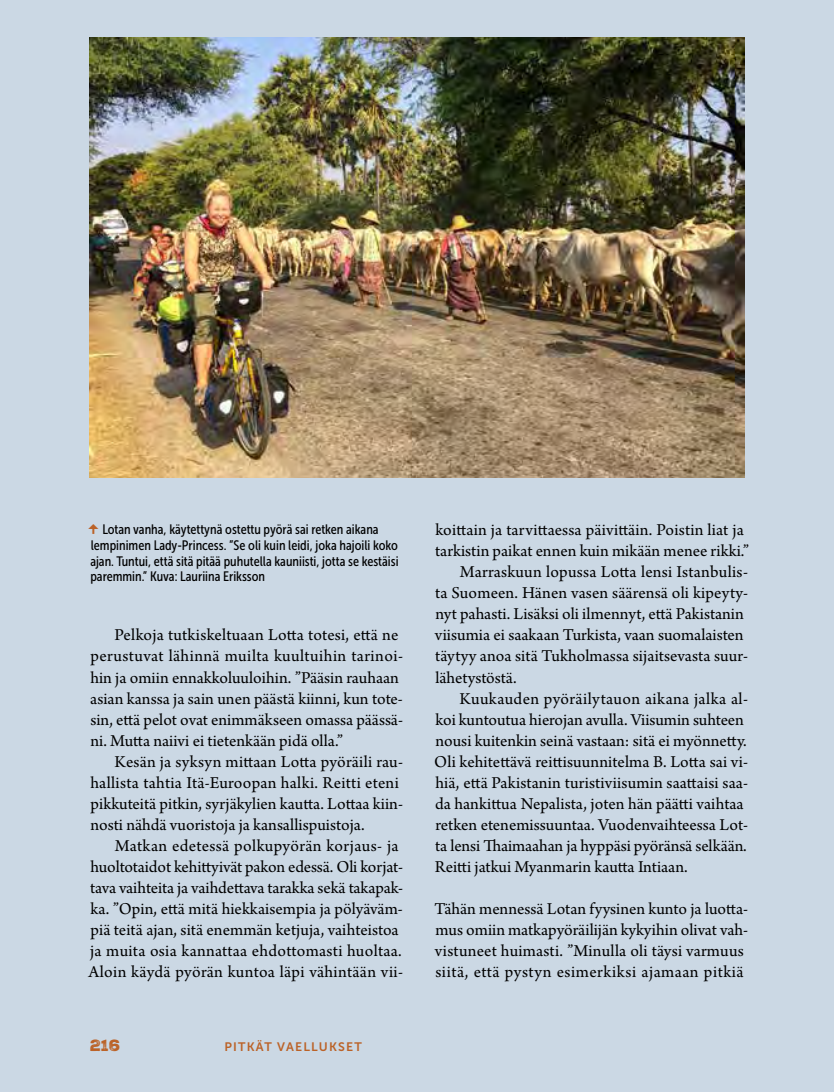
<style>
.page{position:relative;width:834px;height:1092px;background:#fff}
.page>*{position:absolute;margin:0;border:0;box-sizing:border-box;transform-origin:0 0}
.t1{font:17.5px/21px "Arno Pro";color:#000}
.t2{font:17.5px "Arno Pro";letter-spacing:.02em;color:#000}
.t3{font:15.75px "Nexa Rust Sans Black 2";color:#bb6227}
.t4{font:13.65px/15.8px "Museo Sans Cond 500";color:#000}
.t5{font:12.25px "Museo Sans 700";letter-spacing:.1em;color:#bb6227}
</style>
<div class="page">
<div style="left:0;top:0;width:833px;height:1091px;background:#cbd8e4"></div>
<img style="left:89px;top:37px;width:655px;height:440px">
<p class="t4" style="left:90px;top:521px;width:309px;text-indent:12px">Lotan vanha, käytettynä ostettu pyörä sai retken aikana lempinimen Lady-Princess. ”Se oli kuin leidi, joka hajoili koko ajan. Tuntui, että sitä pitää puhutella kauniisti, jotta se kestäisi paremmin.” Kuva: Lauriina Eriksson</p>
<p class="t1" style="left:90px;top:625px;width:314px;text-indent:24px">Pelkoja tutkiskeltuaan Lotta totesi, että ne perustuvat lähinnä muilta kuultuihin tarinoi&shy;hin ja omiin ennakkoluuloihin. ”Pääsin rauhaan asian kanssa ja sain unen päästä kiinni, kun tote&shy;sin, että pelot ovat enimmäkseen omassa päässä&shy;ni. Mutta naiivi ei tietenkään pidä olla.”</p>
<p class="t1" style="left:90px;top:751px;width:314px;text-indent:24px">Kesän ja syksyn mittaan Lotta pyöräili rau&shy;hallista tahtia Itä-Euroopan halki. Reitti eteni pikkuteitä pitkin, syrjäkylien kautta. Lottaa kiin&shy;nosti nähdä vuoristoja ja kansallispuistoja.</p>
<p class="t1" style="left:89px;top:835px;width:316px;text-indent:26px">Matkan edetessä polkupyörän korjaus- ja huoltotaidot kehittyivät pakon edessä. Oli korjat&shy;tava vaihteita ja vaihdettava tarakka sekä takapak&shy;ka. ”Opin, että mitä hiekkaisempia ja pölyäväm&shy;piä teitä ajan, sitä enemmän ketjuja, vaihteistoa ja muita osia kannattaa ehdottomasti huoltaa.<br>Aloin käydä pyörän kuntoa läpi vähintään vii-</p>
<p class="t3" style="left:90px;top:1034px;width:32px">216</p>
<p class="t5" style="left:224px;top:1039px;width:139px">PITKÄT VAELLUKSET</p>
<p class="t1" style="left:435px;top:520px;width:310px">koittain ja tarvittaessa päivittäin. Poistin liat ja</p>
<p class="t1" style="left:435px;top:541px;width:315px">tarkistin paikat ennen kuin mikään menee rikki.”</p>
<p class="t1" style="left:459px;top:562px;width:290px">Marraskuun lopussa Lotta lensi Istanbulis-</p>
<p class="t1" style="left:435px;top:583px;width:314px">ta Suomeen. Hänen vasen säärensä oli kipeyty-</p>
<p class="t1" style="left:435px;top:604px;width:310px">nyt pahasti. Lisäksi oli ilmennyt, että Pakistanin</p>
<p class="t1" style="left:435px;top:625px;width:310px">viisumia ei saakaan Turkista, vaan suomalaisten</p>
<p class="t1" style="left:435px;top:646px;width:314px">täytyy anoa sitä Tukholmassa sijaitsevasta suur-</p>
<p class="t1" style="left:435px;top:667px;width:83px">lähetystöstä.</p>
<p class="t2" style="left:459px;top:688px;width:290px">Kuukauden pyöräilytauon aikana jalka al-</p>
<p class="t1" style="left:435px;top:709px;width:310px">koi kuntoutua hierojan avulla. Viisumin suhteen</p>
<p class="t1" style="left:435px;top:730px;width:313px">nousi kuitenkin seinä vastaan: sitä ei myönnetty.</p>
<p class="t1" style="left:434px;top:751px;width:315px">Oli kehitettävä reittisuunnitelma B. Lotta sai vi-</p>
<p class="t1" style="left:435px;top:772px;width:314px">hiä, että Pakistanin turistiviisumin saattaisi saa-</p>
<p class="t1" style="left:435px;top:793px;width:310px">da hankittua Nepalista, joten hän päätti vaihtaa</p>
<p class="t1" style="left:435px;top:814px;width:314px">retken etenemissuuntaa. Vuodenvaihteessa Lot-</p>
<p class="t1" style="left:435px;top:835px;width:313px">ta lensi Thaimaahan ja hyppäsi pyöränsä selkään.</p>
<p class="t1" style="left:434px;top:856px;width:254px">Reitti jatkui Myanmarin kautta Intiaan.</p>
<p class="t1" style="left:434px;top:898px;width:315px">Tähän mennessä Lotan fyysinen kunto ja luotta&shy;mus omiin matkapyöräilijän kykyihin olivat vah&shy;vistuneet huimasti. ”Minulla oli täysi varmuus siitä, että pystyn esimerkiksi ajamaan pitkiä</p>
</div>
